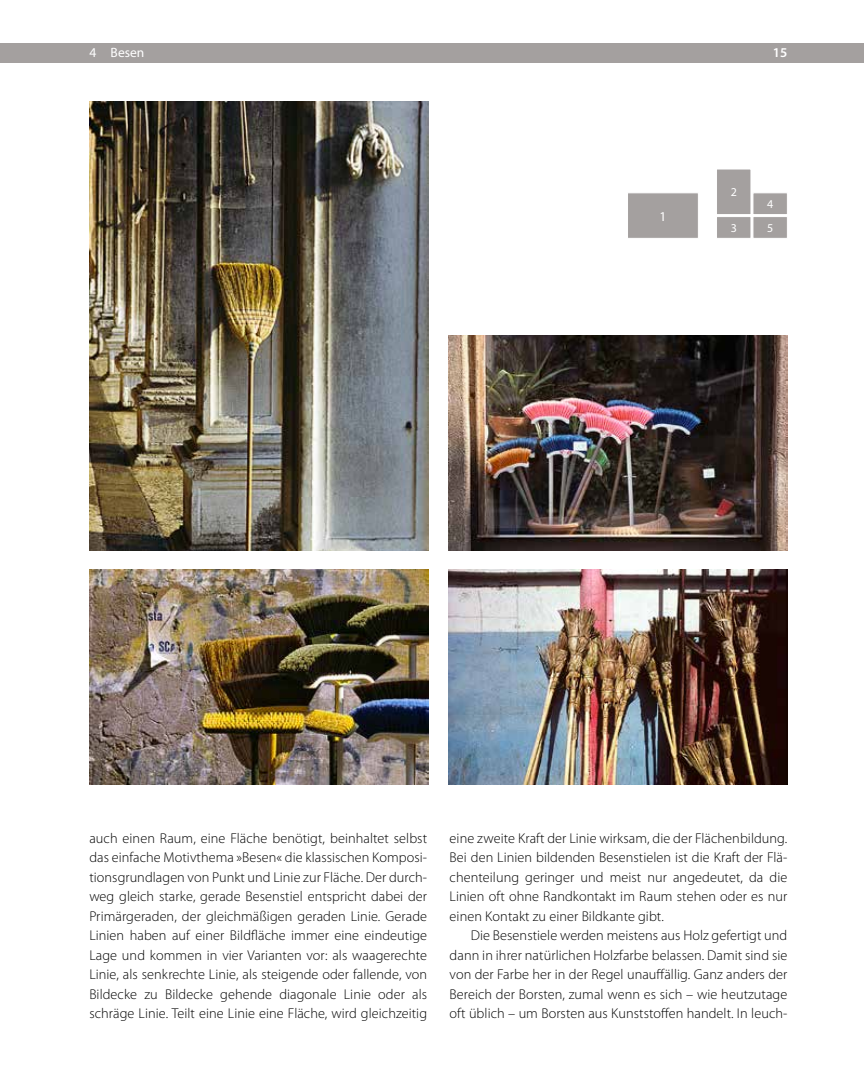
<style>
.page{position:relative;width:864px;height:1080px;background:#fff}
.page>*{position:absolute;margin:0;border:0;box-sizing:border-box;transform-origin:0 0}
.t1{font:300 14.25px/19.5px "Myriad Pro";letter-spacing:.005em;color:#000;text-align:justify}
.t2{font:13.5px "Myriad Pro";color:#fff}
.t3{font:600 13.5px "Myriad Pro";color:#fff}
.t4{font:12px "Myriad Pro";color:#fff}
</style>
<div class="page">
<div style="left:0;top:43px;width:862px;height:20px;background:#a4a09f"></div>
<img style="left:89px;top:102px;width:339px;height:448px">
<img style="left:448px;top:336px;width:339px;height:214px">
<img style="left:89px;top:570px;width:339px;height:214px">
<img style="left:448px;top:570px;width:339px;height:214px">
<div style="left:627px;top:192px;width:71px;height:47px;background:#a4a09f;border:1px solid #fff"></div>
<div style="left:715px;top:169px;width:36px;height:46px;background:#a4a09f;border:1px solid #fff"></div>
<div style="left:752px;top:192px;width:35px;height:23px;background:#a4a09f;border:1px solid #fff"></div>
<div style="left:715px;top:216px;width:36px;height:23px;background:#a4a09f;border:1px solid #fff"></div>
<div style="left:752px;top:216px;width:35px;height:23px;background:#a4a09f;border:1px solid #fff"></div>
<p class="t2" style="left:89px;top:45px;width:56px">4 Besen</p>
<p class="t3" style="left:772px;top:44px;width:16px">15</p>
<p class="t2" style="left:659px;top:208px;width:8px">1</p>
<p class="t4" style="left:730px;top:185px;width:8px">2</p>
<p class="t4" style="left:766px;top:197px;width:8px">4</p>
<p class="t4" style="left:730px;top:221px;width:8px">3</p>
<p class="t4" style="left:766px;top:221px;width:8px">5</p>
<p class="t1" style="left:89px;top:828px;width:339px">auch einen Raum, eine Fläche benötigt, beinhaltet selbst das einfache Motivthema »Besen« die klassischen Komposi&shy;tionsgrundlagen von Punkt und Linie zur Fläche. Der durch&shy;weg gleich starke, gerade Besenstiel entspricht dabei der Primärgeraden, der gleichmäßigen geraden Linie. Gerade Linien haben auf einer Bildfläche immer eine eindeutige Lage und kommen in vier Varianten vor: als waagerechte Linie, als senkrechte Linie, als steigende oder fallende, von Bildecke zu Bildecke gehende diagonale Linie oder als schräge Linie. Teilt eine Linie eine Fläche, wird gleichzeitig</p>
<p class="t1" style="left:449px;top:828px;width:339px">eine zweite Kraft der Linie wirksam, die der Flächenbildung.<br>Bei den Linien bildenden Besenstielen ist die Kraft der Flä&shy;chenteilung geringer und meist nur angedeutet, da die Linien oft ohne Randkontakt im Raum stehen oder es nur einen Kontakt zu einer Bildkante gibt.</p>
<p class="t1" style="left:449px;top:926px;width:339px;text-indent:21px">Die Besenstiele werden meistens aus Holz gefertigt und dann in ihrer natürlichen Holzfarbe belassen. Damit sind sie von der Farbe her in der Regel unauffällig. Ganz anders der Bereich der Borsten, zumal wenn es sich – wie heutzutage oft üblich – um Borsten aus Kunststoffen handelt. In leuch-</p>
</div>
